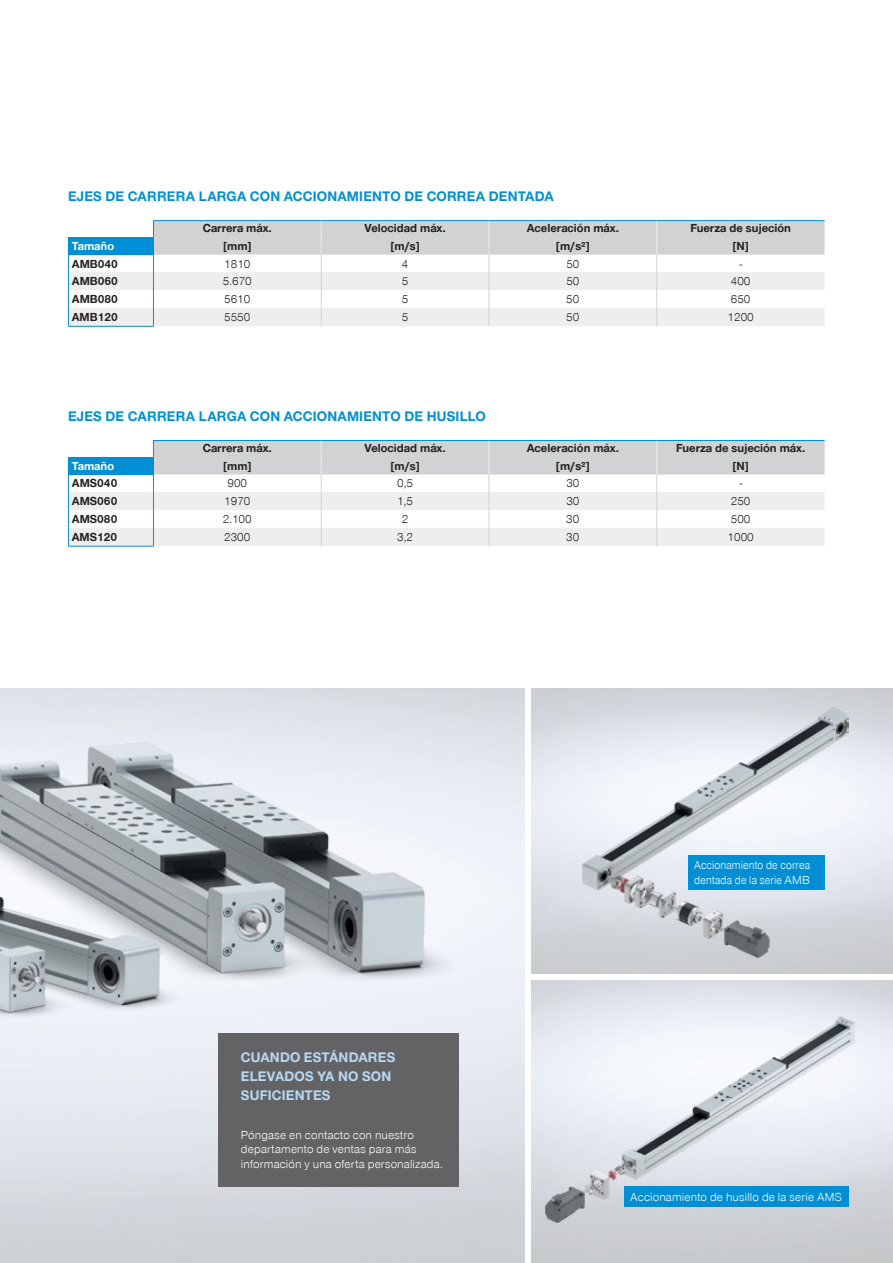
<style>
.page{position:relative;width:893px;height:1263px;background:#fff}
.page>*{position:absolute;margin:0;border:0;box-sizing:border-box;transform-origin:0 0}
.t1{font:700 14.25px "Zimmer Group Sans Global";letter-spacing:.01em;color:#008fd5}
.t2{font:700 14.25px/19px "Zimmer Group Sans Global";letter-spacing:.01em;color:#b9d9f2}
.t3{font:700 12px "Zimmer Group Sans Global";color:#231f20}
.t4{font:300 12px/14.4px "Zimmer Group Sans Global";letter-spacing:.015em;color:#fff}
.t5{font:300 12px "Zimmer Group Sans Global";color:#231f20}
.t6{font:300 12px/14.4px "Zimmer Group Sans Global";letter-spacing:.015em;color:#fff;scale:.9 1}
.t7{font:700 12px "Zimmer Group Sans Global";color:#fff}
</style>
<div class="page">
<img style="left:583px;top:707px;width:265px;height:250px">
<img style="left:545px;top:1016px;width:310px;height:207px">
<img style="left:0;top:727px;width:525px;height:478px">
<div style="left:218px;top:1033px;width:241px;height:153px;background:#636366"></div>
<div style="left:688px;top:855px;width:137px;height:35px;background:#008fd5"></div>
<div style="left:624px;top:1186px;width:224px;height:21px;background:#008fd5"></div>
<hr style="left:68px;top:326px;width:86px;height:1px;background:#008fd5">
<hr style="left:153px;top:220px;width:168px;height:1px;background:#008fd5">
<hr style="left:321px;top:220px;width:168px;height:1px;background:#008fd5">
<hr style="left:489px;top:220px;width:168px;height:1px;background:#008fd5">
<hr style="left:657px;top:220px;width:168px;height:1px;background:#008fd5">
<svg style="left:68px;top:221px;width:757px;height:105px"></svg>
<hr style="left:68px;top:254px;width:86px;height:1px;background:#008fd5">
<hr style="left:68px;top:546px;width:86px;height:1px;background:#008fd5">
<svg style="left:68px;top:440px;width:757px;height:106px"></svg>
<hr style="left:68px;top:474px;width:86px;height:1px;background:#008fd5">
<p class="t1" style="left:68px;top:188px;width:487px">EJES DE CARRERA LARGA CON ACCIONAMIENTO DE CORREA DENTADA</p>
<p class="t3" style="left:203px;top:221px;width:71px">Carrera máx.</p>
<p class="t3" style="left:365px;top:221px;width:83px">Velocidad máx.</p>
<p class="t3" style="left:527px;top:221px;width:94px">Aceleración máx.</p>
<p class="t3" style="left:690px;top:221px;width:102px">Fuerza de sujeción</p>
<p class="t7" style="left:72px;top:239px;width:44px">Tamaño</p>
<p class="t3" style="left:223px;top:239px;width:29px">[mm]</p>
<p class="t3" style="left:391px;top:239px;width:30px">[m/s]</p>
<p class="t3" style="left:556px;top:239px;width:35px">[m/s²]</p>
<p class="t3" style="left:733px;top:239px;width:17px">[N]</p>
<p class="t3" style="left:72px;top:256px;width:48px">AMB040</p>
<p class="t5" style="left:224px;top:256px;width:28px">1810</p>
<p class="t5" style="left:402px;top:256px;width:8px">4</p>
<p class="t5" style="left:566px;top:256px;width:15px">50</p>
<p class="t5" style="left:739px;top:256px;width:4px">-</p>
<p class="t3" style="left:72px;top:274px;width:48px">AMB060</p>
<p class="t5" style="left:223px;top:274px;width:30px">5.670</p>
<p class="t5" style="left:402px;top:274px;width:8px">5</p>
<p class="t5" style="left:566px;top:274px;width:15px">50</p>
<p class="t5" style="left:731px;top:274px;width:21px">400</p>
<p class="t3" style="left:72px;top:292px;width:48px">AMB080</p>
<p class="t5" style="left:224px;top:292px;width:28px">5610</p>
<p class="t5" style="left:402px;top:292px;width:8px">5</p>
<p class="t5" style="left:566px;top:292px;width:15px">50</p>
<p class="t5" style="left:731px;top:292px;width:21px">650</p>
<p class="t3" style="left:72px;top:310px;width:48px">AMB120</p>
<p class="t5" style="left:224px;top:310px;width:28px">5550</p>
<p class="t5" style="left:402px;top:310px;width:8px">5</p>
<p class="t5" style="left:566px;top:310px;width:15px">50</p>
<p class="t5" style="left:727px;top:310px;width:28px">1200</p>
<p class="t1" style="left:68px;top:408px;width:419px">EJES DE CARRERA LARGA CON ACCIONAMIENTO DE HUSILLO</p>
<p class="t3" style="left:203px;top:441px;width:71px">Carrera máx.</p>
<p class="t3" style="left:365px;top:441px;width:83px">Velocidad máx.</p>
<p class="t3" style="left:527px;top:441px;width:94px">Aceleración máx.</p>
<p class="t3" style="left:676px;top:441px;width:131px">Fuerza de sujeción máx.</p>
<p class="t7" style="left:72px;top:459px;width:44px">Tamaño</p>
<p class="t3" style="left:223px;top:459px;width:29px">[mm]</p>
<p class="t3" style="left:391px;top:459px;width:30px">[m/s]</p>
<p class="t3" style="left:556px;top:459px;width:35px">[m/s²]</p>
<p class="t3" style="left:733px;top:459px;width:17px">[N]</p>
<p class="t3" style="left:72px;top:476px;width:47px">AMS040</p>
<p class="t5" style="left:227px;top:476px;width:21px">900</p>
<p class="t5" style="left:397px;top:476px;width:17px">0,5</p>
<p class="t5" style="left:566px;top:476px;width:15px">30</p>
<p class="t5" style="left:739px;top:476px;width:4px">-</p>
<p class="t3" style="left:72px;top:494px;width:47px">AMS060</p>
<p class="t5" style="left:224px;top:494px;width:28px">1970</p>
<p class="t5" style="left:397px;top:494px;width:17px">1,5</p>
<p class="t5" style="left:566px;top:494px;width:15px">30</p>
<p class="t5" style="left:731px;top:494px;width:21px">250</p>
<p class="t3" style="left:72px;top:512px;width:47px">AMS080</p>
<p class="t5" style="left:223px;top:512px;width:30px">2.100</p>
<p class="t5" style="left:402px;top:512px;width:8px">2</p>
<p class="t5" style="left:566px;top:512px;width:15px">30</p>
<p class="t5" style="left:731px;top:512px;width:21px">500</p>
<p class="t3" style="left:72px;top:530px;width:47px">AMS120</p>
<p class="t5" style="left:224px;top:530px;width:28px">2300</p>
<p class="t5" style="left:397px;top:530px;width:17px">3,2</p>
<p class="t5" style="left:566px;top:530px;width:15px">30</p>
<p class="t5" style="left:727px;top:530px;width:28px">1000</p>
<p class="t2" style="left:241px;top:1047px;width:156px">CUANDO ESTÁNDARES<br>ELEVADOS YA NO SON<br>SUFICIENTES</p>
<p class="t4" style="left:241px;top:1127px;width:203px">Póngase en contacto con nuestro departamento de ventas para más información y una oferta personalizada.</p>
<p class="t6" style="left:694px;top:858px;width:130px">Accionamiento de correa dentada de la serie AMB</p>
<p class="t4" style="left:630px;top:1189px;width:213px">Accionamiento de husillo de la serie AMS</p>
</div>
